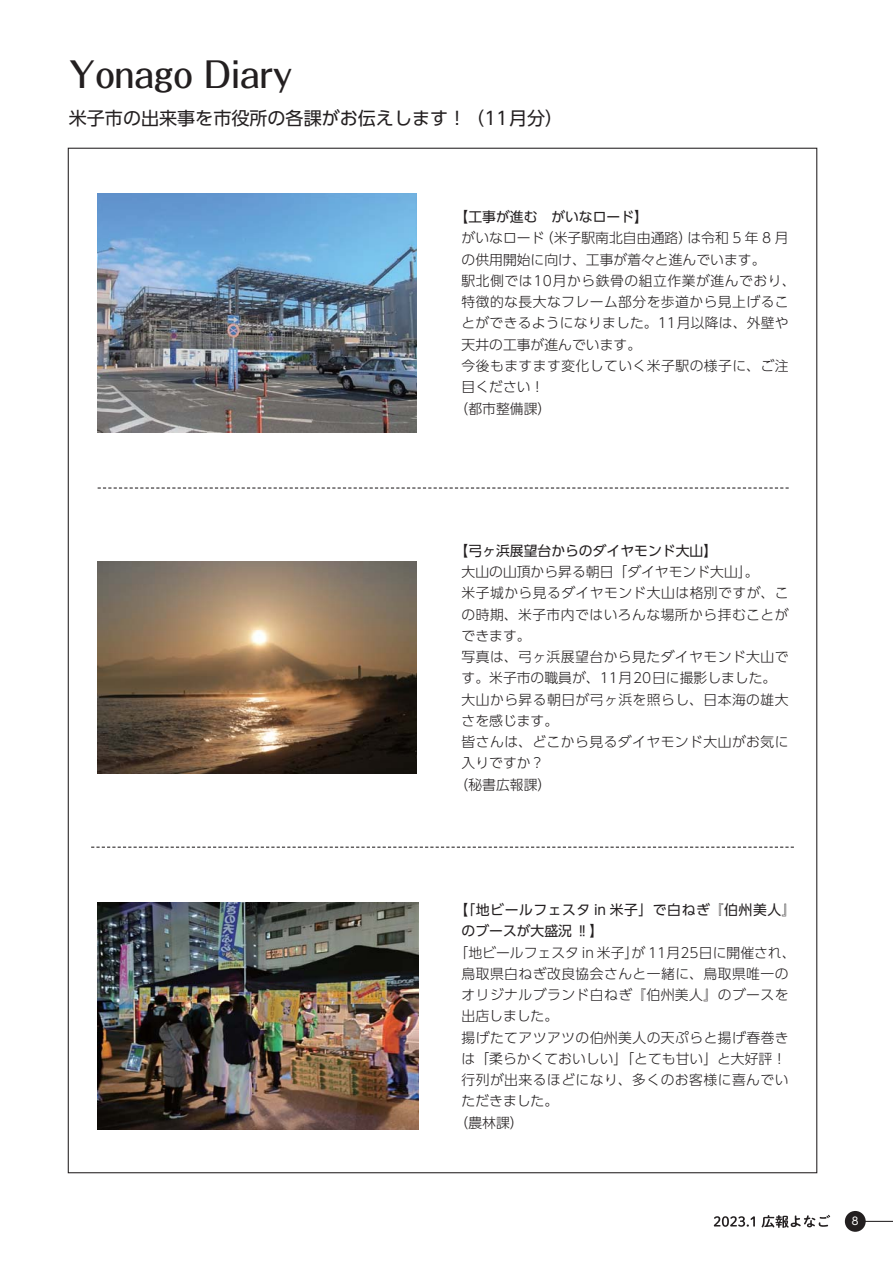
<style>
.page{position:relative;width:893px;height:1263px;background:#fff}
.page>*{position:absolute;margin:0;border:0;box-sizing:border-box;transform-origin:0 0}
.t1{font:35.1px "Folk Pro Medium 90 msp RKSJ H";color:#231f20}
.t2{font:18px "UD Shin Go Pro Regular 90 msp RKSJ H";color:#231f20}
.t3{font:13.8px "UD Shin Go Pro Light 90 msp RKSJ H";letter-spacing:.03em;color:#231f20}
.t4{font:13.8px "UD Shin Go Pro Light 90 msp RKSJ H";color:#231f20}
.t5{font:13.8px/21.3px "UD Shin Go Pro Regular 90 msp RKSJ H";letter-spacing:.04em;color:#231f20}
.t6{font:13.8px "UD Shin Go Pro Regular 90 msp RKSJ H";color:#231f20}
.t7{font:13.8px "UD Shin Go Pro Light 90 msp RKSJ H";letter-spacing:.005em;color:#231f20}
.t8{font:10.65px "UD Shin Go Pro Regular 90 msp RKSJ H";color:#fff}
</style>
<div class="page">
<hr style="left:861px;top:1221px;width:32px;height:1px;background:#231f20">
<div style="left:845px;top:1211px;width:21px;height:21px;background:#231f20;border-radius:50%"></div>
<svg style="left:98px;top:488px;width:691px;height:1px"></svg>
<svg style="left:91px;top:847px;width:703px;height:1px"></svg>
<img style="left:98px;top:193px;width:319px;height:239px">
<img style="left:98px;top:561px;width:319px;height:213px">
<img style="left:98px;top:903px;width:321px;height:226px">
<svg style="left:714px;top:1215px;width:116px;height:13px"></svg>
<h1 class="t1" style="left:69px;top:62px;width:225px">Yonago Diary</h1>
<h2 class="t2" style="left:69px;top:111px;width:496px">米子市の出来事を市役所の各課がお伝えします！（11月分）</h2>
<p class="t6" style="left:455px;top:212px;width:195px">【工事が進む　がいなロード】</p>
<p class="t7" style="left:461px;top:233px;width:329px">がいなロード（米子駅南北自由通路）は令和 5 年 8 月</p>
<p class="t4" style="left:461px;top:254px;width:305px">の供用開始に向け、工事が着々と進んでいます。</p>
<p class="t3" style="left:461px;top:276px;width:336px">駅北側では10月から鉄骨の組立作業が進んでおり、</p>
<p class="t3" style="left:461px;top:297px;width:329px">特徴的な長大なフレーム部分を歩道から見上げるこ</p>
<p class="t3" style="left:461px;top:318px;width:329px">とができるようになりました。11月以降は、外壁や</p>
<p class="t4" style="left:461px;top:339px;width:181px">天井の工事が進んでいます。</p>
<p class="t3" style="left:461px;top:361px;width:328px">今後もますます変化していく米子駅の様子に、ご注</p>
<p class="t3" style="left:461px;top:382px;width:84px">目ください！</p>
<p class="t3" style="left:455px;top:403px;width:98px">（都市整備課）</p>
<p class="t6" style="left:455px;top:546px;width:264px">【弓ヶ浜展望台からのダイヤモンド大山】</p>
<p class="t4" style="left:461px;top:567px;width:298px">大山の山頂から昇る朝日「ダイヤモンド大山」。</p>
<p class="t3" style="left:461px;top:588px;width:328px">米子城から見るダイヤモンド大山は格別ですが、こ</p>
<p class="t3" style="left:461px;top:609px;width:328px">の時期、米子市内ではいろんな場所から拝むことが</p>
<p class="t3" style="left:461px;top:631px;width:71px">できます。</p>
<p class="t3" style="left:461px;top:652px;width:328px">写真は、弓ヶ浜展望台から見たダイヤモンド大山で</p>
<p class="t4" style="left:461px;top:673px;width:316px">す。米子市の職員が、11月20日に撮影しました。</p>
<p class="t3" style="left:461px;top:694px;width:328px">大山から昇る朝日が弓ヶ浜を照らし、日本海の雄大</p>
<p class="t3" style="left:461px;top:716px;width:98px">さを感じます。</p>
<p class="t3" style="left:461px;top:737px;width:328px">皆さんは、どこから見るダイヤモンド大山がお気に</p>
<p class="t3" style="left:461px;top:758px;width:84px">入りですか？</p>
<p class="t3" style="left:455px;top:779px;width:98px">（秘書広報課）</p>
<p class="t5" style="left:461px;top:901px;width:335px;text-indent:-7px">【「地ビールフェスタ in 米子」で白ねぎ『伯州美人』のブースが大盛況 ‼】</p>
<p class="t4" style="left:455px;top:947px;width:342px">「地ビールフェスタ in 米子」が 11月25日に開催され、</p>
<p class="t3" style="left:461px;top:968px;width:328px">鳥取県白ねぎ改良協会さんと一緒に、鳥取県唯一の</p>
<p class="t3" style="left:461px;top:990px;width:328px">オリジナルブランド白ねぎ『伯州美人』のブースを</p>
<p class="t3" style="left:461px;top:1011px;width:98px">出店しました。</p>
<p class="t3" style="left:461px;top:1032px;width:329px">揚げたてアツアツの伯州美人の天ぷらと揚げ春巻き</p>
<p class="t4" style="left:461px;top:1053px;width:326px">は「柔らかくておいしい」「とても甘い」と大好評！</p>
<p class="t3" style="left:461px;top:1075px;width:328px">行列が出来るほどになり、多くのお客様に喜んでい</p>
<p class="t3" style="left:461px;top:1096px;width:98px">ただきました。</p>
<p class="t3" style="left:455px;top:1117px;width:71px">（農林課）</p>
<p class="t8" style="left:850px;top:1217px;width:12px">８</p>
</div>
